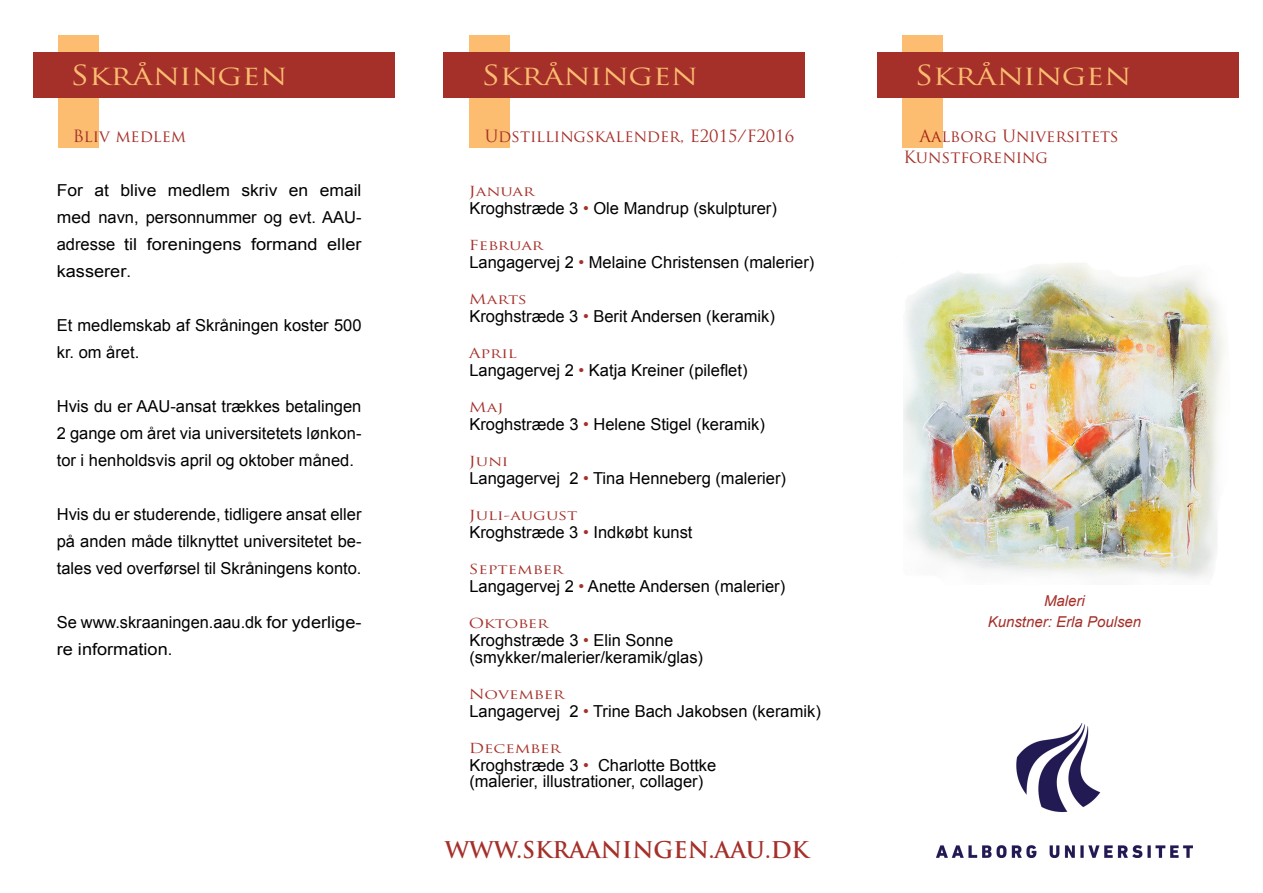
<style>
.page{position:relative;width:1263px;height:893px;background:#fff}
.page>*{position:absolute;margin:0;border:0;box-sizing:border-box;transform-origin:0 0}
.Rubrik{font:27px "Trajan Pro";color:#fcbd71;scale:1.2 1}
.Titel{font:700 22.5px "Trajan Pro";color:#a5302a}
.Titel-2{font:16.5px/27px "Arial";color:#000}
.Titel-3{font:16.5px/27px "Arial";color:#000;text-align:justify;scale:1.06 1}
.Titel-4{font:16.5px/21px "Trajan Pro";color:#a5302a}
.Titel-5{font:italic 15px "Arial";color:#a5302a}
.Titel-6{font:13.5px "Trajan Pro";color:#a5302a;scale:1.25 1}
.Titel-7{font:13.5px "Trajan Pro";letter-spacing:-.025em;color:#a5302a;scale:1.25 1}
.s1{color:#a5302a}
</style>
<div class="page">
<div style="left:902px;top:35px;width:41px;height:113px;background:#fcbd71"></div>
<div style="left:877px;top:53px;width:361px;height:45px;background:#a5302a"></div>
<div style="left:58px;top:35px;width:41px;height:113px;background:#fcbd71"></div>
<div style="left:33px;top:52px;width:361px;height:46px;background:#a5302a"></div>
<div style="left:469px;top:35px;width:41px;height:113px;background:#fcbd71"></div>
<div style="left:443px;top:52px;width:362px;height:46px;background:#a5302a"></div>
<img style="left:936px;top:723px;width:256px;height:134px">
<img style="left:903px;top:263px;width:323px;height:315px">
<p class="Rubrik" style="left:71px;top:58px;width:182px">Skråningen</p>
<p class="Rubrik" style="left:481px;top:58px;width:182px">Skråningen</p>
<p class="Rubrik" style="left:915px;top:58px;width:182px">Skråningen</p>
<p class="Titel-4" style="left:73px;top:125px;width:115px">Bliv medlem</p>
<p class="Titel-3" style="left:57px;top:177px;width:289px">For at blive medlem skriv en email med navn, personnummer og evt. AAU&shy;adresse til foreningens formand eller kasserer.</p>
<p class="Titel-2" style="left:57px;top:312px;width:306px">Et medlemskab af Skråningen koster 500 kr. om året.</p>
<p class="Titel-2" style="left:57px;top:393px;width:306px;text-align:justify">Hvis du er AAU-ansat trækkes betalingen 2 gange om året via universitetets lønkon&shy;tor i henholdsvis april og oktober måned.</p>
<p class="Titel-2" style="left:57px;top:501px;width:306px;text-align:justify">Hvis du er studerende, tidligere ansat eller på anden måde tilknyttet universitetet be&shy;tales ved overførsel til Skråningens konto.</p>
<p class="Titel-2" style="left:57px;top:609px;width:306px">Se www.skraaningen.aau.dk for yderlige&shy;re information.</p>
<p class="Titel-4" style="left:485px;top:125px;width:311px">Udstillingskalender, E2015/F2016</p>
<p class="Titel-6" style="left:469px;top:183px;width:54px">Januar</p>
<p class="Titel-2" style="left:469px;top:195px;width:309px">Kroghstræde 3 <span class="s1">•</span> Ole Mandrup (skulpturer)</p>
<p class="Titel-2" style="left:469px;top:249px;width:347px">Langagervej 2 <span class="s1">•</span> Melaine Christensen (malerier)</p>
<p class="Titel-2" style="left:469px;top:303px;width:307px">Kroghstræde 3 <span class="s1">•</span> Berit Andersen (keramik)</p>
<p class="Titel-2" style="left:469px;top:357px;width:280px">Langagervej 2 <span class="s1">•</span> Katja Kreiner (pileflet)</p>
<p class="Titel-2" style="left:469px;top:411px;width:297px">Kroghstræde 3 <span class="s1">•</span> Helene Stigel (keramik)</p>
<p class="Titel-2" style="left:469px;top:465px;width:318px">Langagervej 2 <span class="s1">•</span> Tina Henneberg (malerier)</p>
<p class="Titel-2" style="left:469px;top:519px;width:225px">Kroghstræde 3 <span class="s1">•</span> Indkøbt kunst</p>
<p class="Titel-2" style="left:469px;top:573px;width:317px">Langagervej 2 <span class="s1">•</span> Anette Andersen (malerier)</p>
<p class="Titel-2" style="left:469px;top:627px;width:205px">Kroghstræde 3 <span class="s1">•</span> Elin Sonne</p>
<p class="Titel-2" style="left:469px;top:643px;width:235px">(smykker/malerier/keramik/glas)</p>
<p class="Titel-2" style="left:469px;top:697px;width:353px">Langagervej 2 <span class="s1">•</span> Trine Bach Jakobsen (keramik)</p>
<p class="Titel-2" style="left:469px;top:751px;width:248px">Kroghstræde 3 <span class="s1">•</span> Charlotte Bottke</p>
<p class="Titel-2" style="left:469px;top:768px;width:235px">(malerier, illustrationer, collager)</p>
<p class="Titel-6" style="left:469px;top:237px;width:61px">Februar</p>
<p class="Titel-6" style="left:469px;top:291px;width:48px">Marts</p>
<p class="Titel-6" style="left:469px;top:345px;width:40px">April</p>
<p class="Titel-6" style="left:469px;top:399px;width:29px">Maj</p>
<p class="Titel-6" style="left:469px;top:453px;width:33px">Juni</p>
<p class="Titel-6" style="left:469px;top:507px;width:88px">Juli-august</p>
<p class="Titel-6" style="left:469px;top:561px;width:77px">September</p>
<p class="Titel-7" style="left:469px;top:615px;width:65px">Oktober</p>
<p class="Titel-6" style="left:469px;top:685px;width:78px">November</p>
<p class="Titel-6" style="left:469px;top:739px;width:75px">December</p>
<p class="Titel" style="left:445px;top:836px;width:365px">WWW.SKRAANINGEN.AAU.DK</p>
<p class="Titel-4" style="left:903px;top:125px;width:217px;text-indent:16px">Aalborg Universitets<br>Kunstforening</p>
<p class="Titel-5" style="left:1044px;top:591px;width:42px">Maleri</p>
<p class="Titel-5" style="left:988px;top:612px;width:155px">Kunstner: Erla Poulsen</p>
</div>
